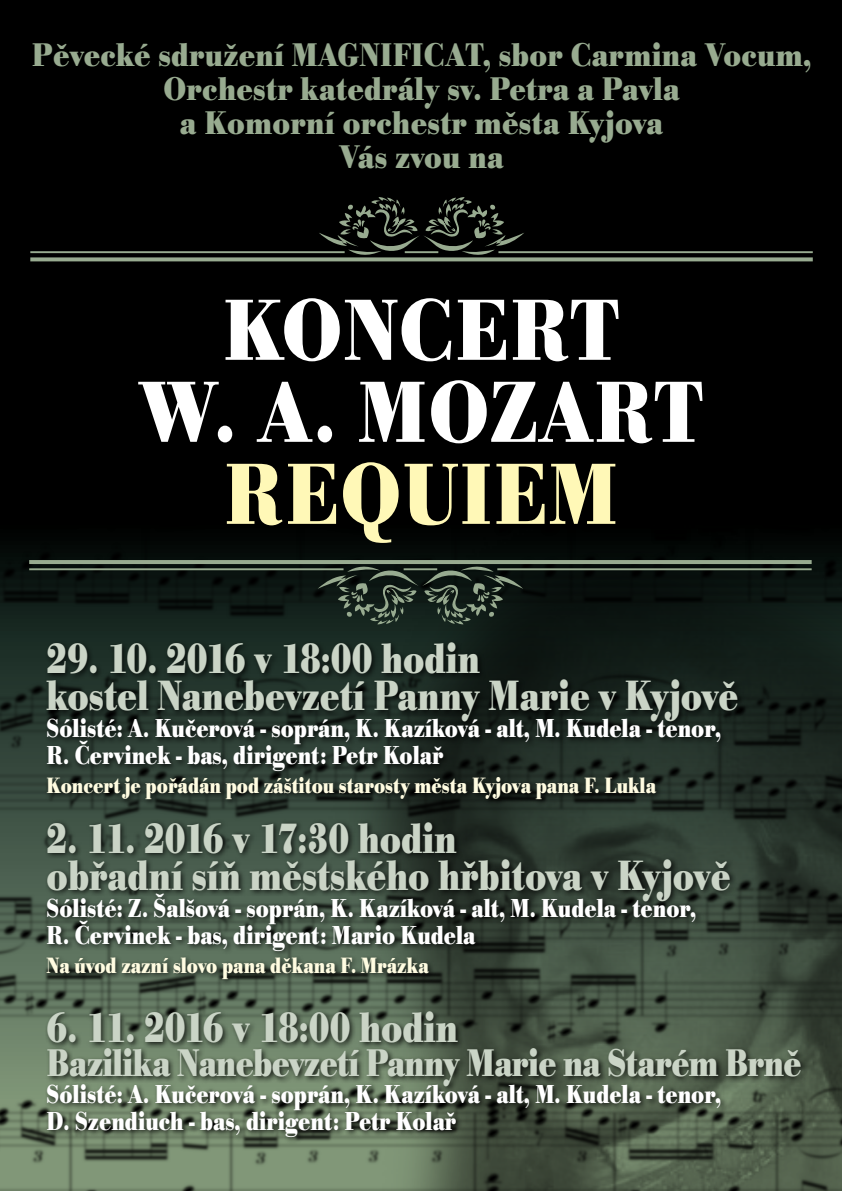
<style>
.page{position:relative;width:842px;height:1191px;background:#000}
.page>*{position:absolute;margin:0;border:0;box-sizing:border-box;transform-origin:0 0}
.t1{font:700 90px/82px "Bodoni Ant TOT";letter-spacing:.02em;color:#fff;text-align:center;scale:.86 1}
.t2{font:700 90px "Bodoni Ant TOT";color:#fff8b7;scale:.86 1}
.t3{font:700 44px/37px "Bodoni Ant TOT";color:#cad4c6;scale:.8 1}
.t4{font:700 40px "Bodoni Ant TOT";letter-spacing:-.02em;color:#cad4c6;scale:.8 1}
.t5{font:700 34px/34px "Bodoni Ant TOT";letter-spacing:.01em;color:#98ab90;text-align:center;scale:.86 1}
.t6{font:700 27px/27px "Bodoni Ant TOT";color:#fff;scale:.8 1}
.t7{font:700 23px "Bodoni Ant TOT";color:#fffce1;scale:.8 1}
</style>
<div class="page">
<img style="left:0;top:553px;width:327px;height:638px">
<img style="left:327px;top:553px;width:515px;height:638px">
<svg style="left:29px;top:560px;width:783px;height:64px;fill:#0c1512"></svg>
<hr style="left:29px;top:568px;width:314px;height:2px;background:#98ab90">
<hr style="left:404px;top:568px;width:33px;height:2px;background:#98ab90">
<hr style="left:497px;top:568px;width:315px;height:2px;background:#98ab90">
<svg style="left:30px;top:197px;width:783px;height:64px"></svg>
<hr style="left:498px;top:251px;width:315px;height:2px;background:#98ab90">
<hr style="left:405px;top:251px;width:33px;height:2px;background:#98ab90">
<hr style="left:30px;top:251px;width:315px;height:2px;background:#98ab90">
<div style="left:44px;top:639px;width:701px;height:167px;background:#000;opacity:.75"></div>
<div style="left:44px;top:819px;width:693px;height:167px;background:#000;opacity:.75"></div>
<div style="left:44px;top:1008px;width:763px;height:136px;background:#000;opacity:.75"></div>
<p class="t5" style="left:32px;top:39px;width:908px">Pěvecké sdružení Magnificat, sbor Carmina Vocum,<br>Orchestr katedrály sv. Petra a Pavla<br>a Komorní orchestr města Kyjova<br>Vás zvou na</p>
<h1 class="t1" style="left:139px;top:292px;width:634px">KONCERT<br>W. A. Mozart</h1>
<h1 class="t2" style="left:224px;top:442px;width:384px">requiem</h1>
<h2 class="t3" style="left:47px;top:642px;width:866px">29. 10. 2016 v 18:00 hodin<br>kostel Nanebevzetí Panny Marie v Kyjově</h2>
<p class="t6" style="left:47px;top:716px;width:845px">Sólisté: A. Kučerová - soprán, K. Kazíková - alt, M. Kudela - tenor,<br>R. Červinek - bas, dirigent: Petr Kolař</p>
<p class="t7" style="left:47px;top:772px;width:763px">Koncert je pořádán pod záštitou starosty města Kyjova pana F. Lukla</p>
<h2 class="t3" style="left:47px;top:821px;width:856px">2. 11. 2016 v 17:30 hodin<br>obřadní síň městského hřbitova v Kyjově</h2>
<p class="t6" style="left:47px;top:895px;width:814px">Sólisté: Z. Šalšová - soprán, K. Kazíková - alt, M. Kudela - tenor,<br>R. Červinek - bas, dirigent: Mario Kudela</p>
<p class="t7" style="left:47px;top:952px;width:479px">Na úvod zazní slovo pana děkana F. Mrázka</p>
<h2 class="t3" style="left:47px;top:1010px;width:516px">6. 11. 2016 v 18:00 hodin</h2>
<h3 class="t4" style="left:47px;top:1040px;width:945px">Bazilika Nanebevzetí Panny Marie na Starém Brně</h3>
<p class="t6" style="left:47px;top:1081px;width:845px">Sólisté: A. Kučerová - soprán, K. Kazíková - alt, M. Kudela - tenor,<br>D. Szendiuch - bas, dirigent: Petr Kolař</p>
</div>
